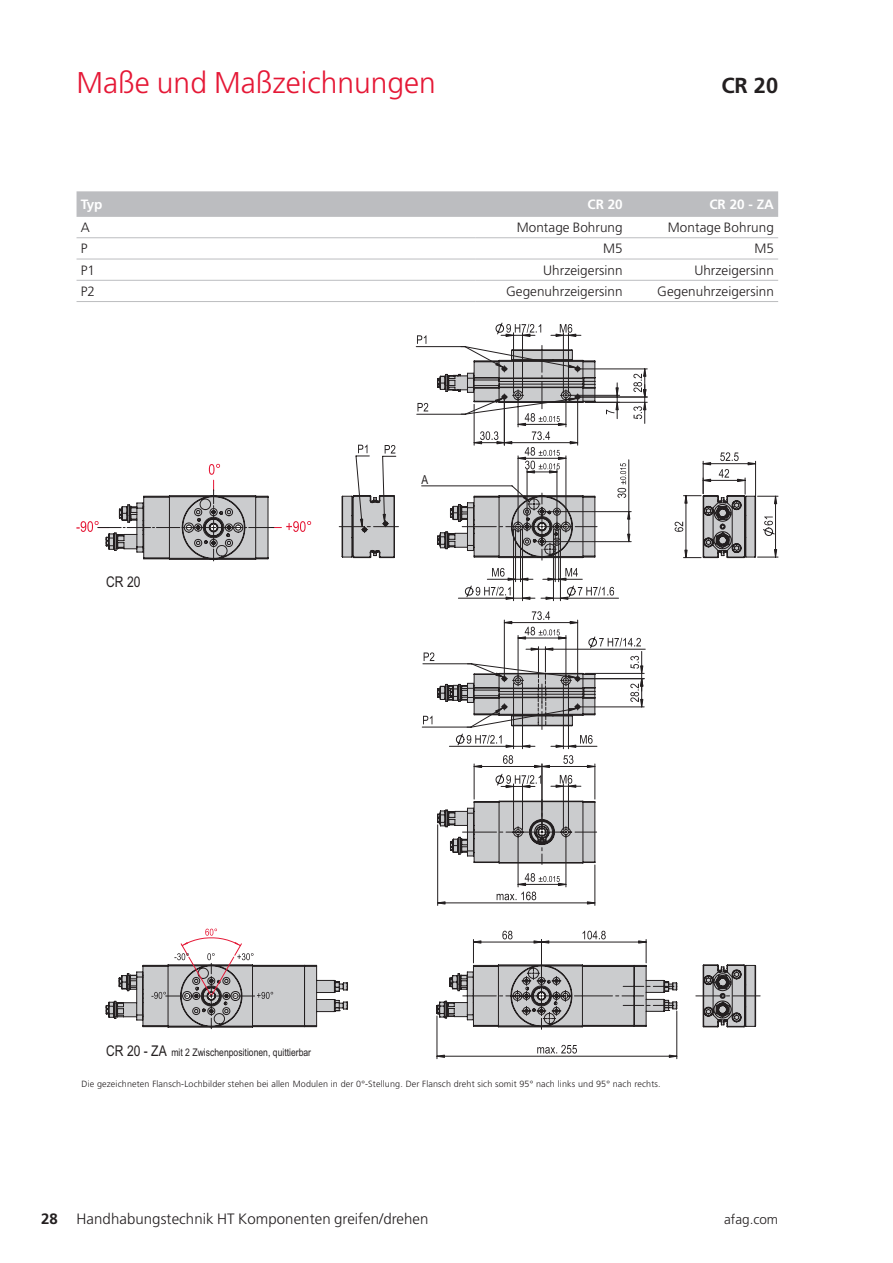
<style>
.page{position:relative;width:893px;height:1263px;background:#fff}
.page>*{position:absolute;margin:0;border:0;box-sizing:border-box;transform-origin:0 0}
.t1{font:300 30px "Frutiger LT Pro";color:#e51836}
.t2{font:700 21.75px "Frutiger LT Pro";color:#231f20}
.t3{font:300 15px "Frutiger LT Pro";letter-spacing:.005em;color:#231f20}
.t4{font:14.85px "Arial Narrow";color:#231f20}
.t5{font:300 13.5px "Frutiger LT Pro";letter-spacing:.005em;color:#231f20}
.t6{font:700 13.5px "Frutiger LT Pro";color:#fff}
.t7{font:12.3px "Arial Narrow";color:#231f20}
.t8{font:10.5px "Arial Narrow";color:#231f20}
.t9{font:300 9px "Frutiger LT Pro";letter-spacing:.015em;color:#231f20}
.s1{font-size:14.85px}
.s2{font-weight:700}
</style>
<div class="page">
<div style="left:77px;top:191px;width:701px;height:26px;background:#bcbdc0"></div>
<hr style="left:77px;top:237px;width:399px;height:1px;background:#bcbdc0">
<hr style="left:476px;top:237px;width:151px;height:1px;background:#bcbdc0">
<hr style="left:627px;top:237px;width:151px;height:1px;background:#bcbdc0">
<hr style="left:77px;top:259px;width:399px;height:1px;background:#bcbdc0">
<hr style="left:476px;top:259px;width:151px;height:1px;background:#bcbdc0">
<hr style="left:627px;top:259px;width:151px;height:1px;background:#bcbdc0">
<hr style="left:77px;top:280px;width:399px;height:1px;background:#bcbdc0">
<hr style="left:476px;top:280px;width:151px;height:1px;background:#bcbdc0">
<hr style="left:627px;top:280px;width:151px;height:1px;background:#bcbdc0">
<hr style="left:77px;top:301px;width:399px;height:1px;background:#bcbdc0">
<hr style="left:476px;top:301px;width:151px;height:1px;background:#bcbdc0">
<hr style="left:627px;top:301px;width:151px;height:1px;background:#bcbdc0">
<hr style="left:545px;top:649px;width:100px;height:1px;background:#231f20">
<hr style="left:585px;top:402px;width:62px;height:1px;background:#231f20">
<hr style="left:580px;top:369px;width:67px;height:1px;background:#231f20">
<hr style="left:580px;top:397px;width:67px;height:1px;background:#231f20">
<hr style="left:585px;top:673px;width:59px;height:1px;background:#231f20">
<hr style="left:580px;top:707px;width:64px;height:1px;background:#231f20">
<hr style="left:580px;top:678px;width:64px;height:1px;background:#231f20">
<svg style="left:422px;top:611px;width:221px;height:138px"></svg>
<hr style="left:513px;top:784px;width:1px;height:45px;background:#231f20">
<hr style="left:522px;top:784px;width:1px;height:45px;background:#231f20">
<hr style="left:438px;top:903px;width:157px;height:1px;background:#231f20">
<svg style="left:438px;top:799px;width:159px;height:65px;background:#b6b6b8"></svg>
<hr style="left:437px;top:825px;width:1px;height:80px;background:#231f20">
<hr style="left:595px;top:865px;width:1px;height:40px;background:#231f20">
<hr style="left:518px;top:834px;width:1px;height:53px;background:#231f20">
<hr style="left:566px;top:834px;width:1px;height:53px;background:#231f20">
<hr style="left:568px;top:784px;width:1px;height:45px;background:#231f20">
<hr style="left:563px;top:784px;width:1px;height:45px;background:#231f20">
<svg style="left:563px;top:755px;width:10px;height:9px"></svg>
<hr style="left:542px;top:766px;width:53px;height:1px;background:#231f20">
<hr style="left:595px;top:764px;width:1px;height:35px;background:#231f20">
<svg style="left:503px;top:755px;width:10px;height:9px"></svg>
<hr style="left:474px;top:766px;width:68px;height:1px;background:#231f20">
<hr style="left:542px;top:764px;width:1px;height:65px;background:#231f20">
<hr style="left:474px;top:764px;width:1px;height:35px;background:#231f20">
<svg style="left:495px;top:774px;width:46px;height:14px"></svg>
<svg style="left:551px;top:775px;width:30px;height:12px"></svg>
<svg style="left:497px;top:873px;width:69px;height:27px"></svg>
<svg style="left:587px;top:765px;width:8px;height:3px"></svg>
<svg style="left:474px;top:765px;width:8px;height:3px"></svg>
<svg style="left:534px;top:765px;width:16px;height:3px"></svg>
<svg style="left:416px;top:323px;width:230px;height:278px"></svg>
<svg style="left:675px;top:452px;width:103px;height:106px"></svg>
<svg style="left:339px;top:445px;width:59px;height:113px"></svg>
<svg style="left:76px;top:464px;width:235px;height:97px"></svg>
<svg style="left:537px;top:1045px;width:40px;height:8px"></svg>
<hr style="left:437px;top:1056px;width:240px;height:1px;background:#231f20">
<hr style="left:676px;top:1011px;width:1px;height:48px;background:#231f20">
<hr style="left:437px;top:1016px;width:1px;height:43px;background:#231f20">
<svg style="left:436px;top:931px;width:324px;height:99px"></svg>
<svg style="left:106px;top:928px;width:242px;height:101px"></svg>
<h1 class="t1" style="left:77px;top:65px;width:361px">Maße und Maßzeichnungen</h1>
<h2 class="t2" style="left:721px;top:72px;width:58px">CR 20</h2>
<h3 class="t6" style="left:81px;top:196px;width:23px">Typ</h3>
<h3 class="t6" style="left:587px;top:196px;width:37px">CR 20</h3>
<h3 class="t6" style="left:709px;top:196px;width:66px">CR 20 - ZA</h3>
<h3 class="t5" style="left:81px;top:220px;width:11px">A</h3>
<h3 class="t5" style="left:517px;top:220px;width:107px">Montage Bohrung</h3>
<h3 class="t5" style="left:668px;top:220px;width:107px">Montage Bohrung</h3>
<h3 class="t5" style="left:81px;top:241px;width:8px">P</h3>
<h3 class="t5" style="left:603px;top:241px;width:21px">M5</h3>
<h3 class="t5" style="left:754px;top:241px;width:21px">M5</h3>
<h3 class="t5" style="left:81px;top:262px;width:16px">P1</h3>
<h3 class="t5" style="left:543px;top:262px;width:81px">Uhrzeigersinn</h3>
<h3 class="t5" style="left:694px;top:262px;width:81px">Uhrzeigersinn</h3>
<h3 class="t5" style="left:81px;top:283px;width:16px">P2</h3>
<h3 class="t5" style="left:506px;top:283px;width:118px">Gegenuhrzeigersinn</h3>
<h3 class="t5" style="left:657px;top:283px;width:118px">Gegenuhrzeigersinn</h3>
<h3 class="t4" style="left:106px;top:570px;width:36px">CR 20</h3>
<h3 class="t7" style="left:422px;top:471px;width:8px">A</h3>
<p class="t8" style="left:106px;top:1045px;width:207px"><span class="s1">CR 20 - ZA</span> mit 2 Zwischenpositionen, quittierbar</p>
<p class="t9" style="left:82px;top:1079px;width:581px">Die gezeichneten Flansch-Lochbilder stehen bei allen Modulen in der 0°-Stellung. Der Flansch dreht sich somit 95° nach links und 95° nach rechts.</p>
<h3 class="t3" style="left:41px;top:1210px;width:389px"><span class="s2">28</span> Handhabungstechnik HT Komponenten greifen/drehen</h3>
<h3 class="t5" style="left:724px;top:1211px;width:55px">afag.com</h3>
</div>
